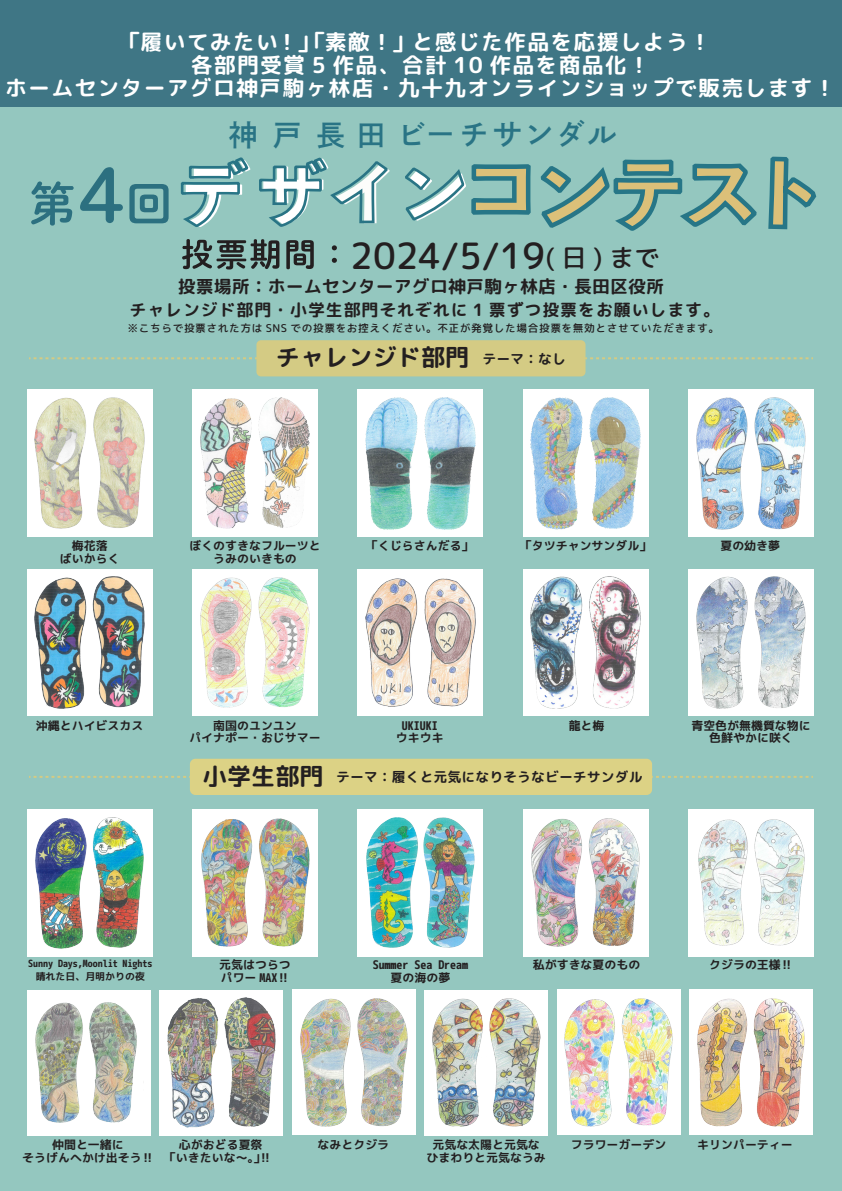
<style>
.page{position:relative;width:842px;height:1191px;background:#94c7bf}
.page>*{position:absolute;margin:0;border:0;box-sizing:border-box;transform-origin:0 0}
.t1{font:76.5px "rounded mplus 2 p medium";color:#2c7080}
.t2{font:36.2px "rounded mplus 2 p medium";color:#231f20}
.t3{font:29.4px "DNP Shuei Go Gin Std B";letter-spacing:.145em;color:#297485}
.t4{font:24.2px "rounded mplus 2 p bold";color:#231f20}
.t5{font:22px/23px "rounded mplus 2 p bold";letter-spacing:.05em;color:#fff;text-align:center}
.t6{font:18px "rounded mplus 2 p bold";color:#231f20}
.t7{font:17px "rounded mplus 2 p bold";letter-spacing:.05em;color:#231f20}
.t8{font:13.9px "rounded mplus 2 p bold";color:#231f20}
.t9{font:11.9px/12.8px "mplus 2 m bold";color:#231f20;text-align:center}
.t10{font:10.8px "rounded mplus 2 p medium";letter-spacing:.05em;color:#231f20}
.t11{font:9.9px/12.1px "mplus 2 m bold";color:#231f20;text-align:center}
.s1{font-size:25.4px}
.s2{font-size:13.9px}
.s3{font-size:24.2px}
</style>
<div class="page">
<svg style="left:29px;top:357px;width:784px;height:2px"></svg>
<svg style="left:29px;top:776px;width:784px;height:2px"></svg>
<div style="left:0;top:0;width:842px;height:107px;background:#3f7685"></div>
<div style="left:256px;top:340px;width:329px;height:36px;background:#d4cb84;border-radius:5px"></div>
<div style="left:190px;top:758px;width:462px;height:37px;background:#dcd285;border-radius:5px"></div>
<svg style="left:182px;top:239px;width:97px;height:30px"></svg>
<svg style="left:286px;top:240px;width:28px;height:29px"></svg>
<svg style="left:332px;top:245px;width:5px;height:18px"></svg>
<div style="left:27px;top:809px;width:125px;height:147px;background:#fff"></div>
<div style="left:192px;top:809px;width:126px;height:147px;background:#fff"></div>
<div style="left:358px;top:809px;width:125px;height:147px;background:#fff"></div>
<div style="left:523px;top:809px;width:125px;height:147px;background:#fff"></div>
<div style="left:688px;top:809px;width:126px;height:147px;background:#fff"></div>
<div style="left:27px;top:990px;width:124px;height:145px;background:#fff"></div>
<div style="left:159px;top:989px;width:124px;height:146px;background:#fff"></div>
<div style="left:292px;top:989px;width:124px;height:146px;background:#fff"></div>
<div style="left:424px;top:989px;width:124px;height:146px;background:#fff"></div>
<div style="left:557px;top:989px;width:123px;height:146px;background:#fff"></div>
<div style="left:689px;top:989px;width:124px;height:146px;background:#fff"></div>
<div style="left:27px;top:390px;width:125px;height:147px;background:#fff"></div>
<div style="left:192px;top:390px;width:126px;height:147px;background:#fff"></div>
<div style="left:358px;top:390px;width:125px;height:147px;background:#fff"></div>
<div style="left:523px;top:390px;width:125px;height:147px;background:#fff"></div>
<div style="left:688px;top:390px;width:126px;height:147px;background:#fff"></div>
<div style="left:192px;top:569px;width:126px;height:147px;background:#fff"></div>
<div style="left:358px;top:569px;width:125px;height:147px;background:#fff"></div>
<div style="left:523px;top:569px;width:125px;height:147px;background:#fff"></div>
<div style="left:688px;top:569px;width:126px;height:147px;background:#fff"></div>
<div style="left:27px;top:569px;width:125px;height:147px;background:#fff"></div>
<img style="left:36px;top:817px;width:108px;height:131px">
<img style="left:201px;top:818px;width:108px;height:129px">
<img style="left:366px;top:817px;width:108px;height:130px">
<img style="left:532px;top:818px;width:108px;height:129px">
<img style="left:698px;top:819px;width:107px;height:126px">
<img style="left:35px;top:1002px;width:102px;height:120px">
<img style="left:168px;top:997px;width:108px;height:130px">
<img style="left:300px;top:998px;width:108px;height:128px">
<img style="left:432px;top:998px;width:108px;height:128px">
<img style="left:565px;top:998px;width:108px;height:128px">
<img style="left:697px;top:998px;width:108px;height:128px">
<svg style="left:31px;top:181px;width:43px;height:45px"></svg>
<svg style="left:129px;top:184px;width:40px;height:39px"></svg>
<svg style="left:180px;top:157px;width:70px;height:70px"></svg>
<svg style="left:259px;top:157px;width:131px;height:70px"></svg>
<svg style="left:405px;top:159px;width:352px;height:72px"></svg>
<svg style="left:768px;top:156px;width:49px;height:74px"></svg>
<img style="left:696px;top:576px;width:110px;height:132px">
<img style="left:531px;top:576px;width:110px;height:132px">
<img style="left:365px;top:578px;width:110px;height:129px">
<img style="left:200px;top:577px;width:110px;height:131px">
<img style="left:35px;top:576px;width:110px;height:132px">
<img style="left:696px;top:397px;width:110px;height:132px">
<img style="left:531px;top:397px;width:109px;height:132px">
<img style="left:365px;top:397px;width:110px;height:132px">
<img style="left:200px;top:397px;width:110px;height:132px">
<img style="left:35px;top:398px;width:110px;height:130px">
<h3 class="t5" style="left:5px;top:31px;width:832px">「履いてみたい！」「素敵！」と感じた作品を応援しよう！<br>各部門受賞 5 作品、合計 10 作品を商品化！<br>ホームセンターアグロ神戸駒ヶ林店・九十九オンラインショップで販売します！</h3>
<h1 class="t1" style="left:79px;top:141px;width:50px">4</h1>
<h3 class="t3" style="left:229px;top:114px;width:389px">神戸長田ビーチサンダル</h3>
<h2 class="t2" style="left:350px;top:229px;width:311px">2024/5/19<span class="s1">( 日 ) まで</span></h2>
<h3 class="t6" style="left:178px;top:273px;width:488px">投票場所：ホームセンターアグロ神戸駒ヶ林店・長田区役所</h3>
<h3 class="t7" style="left:129px;top:297px;width:592px">チャレンジド部門・小学生部門それぞれに 1 票ずつ投票をお願いします。</h3>
<p class="t10" style="left:128px;top:321px;width:593px">※こちらで投票された方は SNS での投票をお控えください。不正が発覚した場合投票を無効とさせていただきます。</p>
<h3 class="t4" style="left:276px;top:340px;width:291px">チャレンジド部門 <span class="s2">テーマ：なし</span></h3>
<p class="t9" style="left:60px;top:539px;width:61px">梅花落<br>ばいからく</p>
<p class="t9" style="left:189px;top:539px;width:133px">ぼくのすきなフルーツとうみのいきもの</p>
<p class="t9" style="left:366px;top:539px;width:109px">「くじらさんだる」</p>
<p class="t9" style="left:520px;top:539px;width:133px">「タツチャンサンダル」</p>
<p class="t9" style="left:720px;top:539px;width:61px">夏の幼き夢</p>
<p class="t9" style="left:36px;top:719px;width:109px">沖縄とハイビスカス</p>
<p class="t9" style="left:189px;top:719px;width:133px">南国のユンユン<br>パイナポー・おじサマー</p>
<p class="t9" style="left:396px;top:719px;width:49px">UKIUKIウキウキ</p>
<p class="t9" style="left:569px;top:719px;width:37px">龍と梅</p>
<p class="t9" style="left:691px;top:719px;width:121px">青空色が無機質な物に色鮮やかに咲く</p>
<p class="t8" style="left:203px;top:767px;width:441px"><span class="s3">小学生部門</span> テーマ：履くと元気になりそうなビーチサンダル</p>
<p class="t11" style="left:28px;top:957px;width:126px">Sunny Days,Moonlit Nights晴れた日、月明かりの夜</p>
<p class="t9" style="left:219px;top:958px;width:73px;text-align:left">元気はつらつパワー MAX‼</p>
<p class="t9" style="left:373px;top:958px;width:97px">Summer Sea Dream夏の海の夢</p>
<p class="t9" style="left:533px;top:958px;width:109px">私がすきな夏のもの</p>
<p class="t9" style="left:709px;top:958px;width:85px">クジラの王様‼</p>
<p class="t9" style="left:22px;top:1138px;width:133px">仲間と一緒に<br>そうげんへかけ出そう‼</p>
<p class="t9" style="left:164px;top:1138px;width:109px">心がおどる夏祭<br>「いきたいな〜。」‼</p>
<p class="t9" style="left:318px;top:1138px;width:73px">なみとクジラ</p>
<p class="t9" style="left:426px;top:1138px;width:121px">元気な太陽と元気なひまわりと元気なうみ</p>
<p class="t9" style="left:571px;top:1138px;width:97px">フラワーガーデン</p>
<p class="t9" style="left:697px;top:1138px;width:109px">キリンパーティー　</p>
</div>
